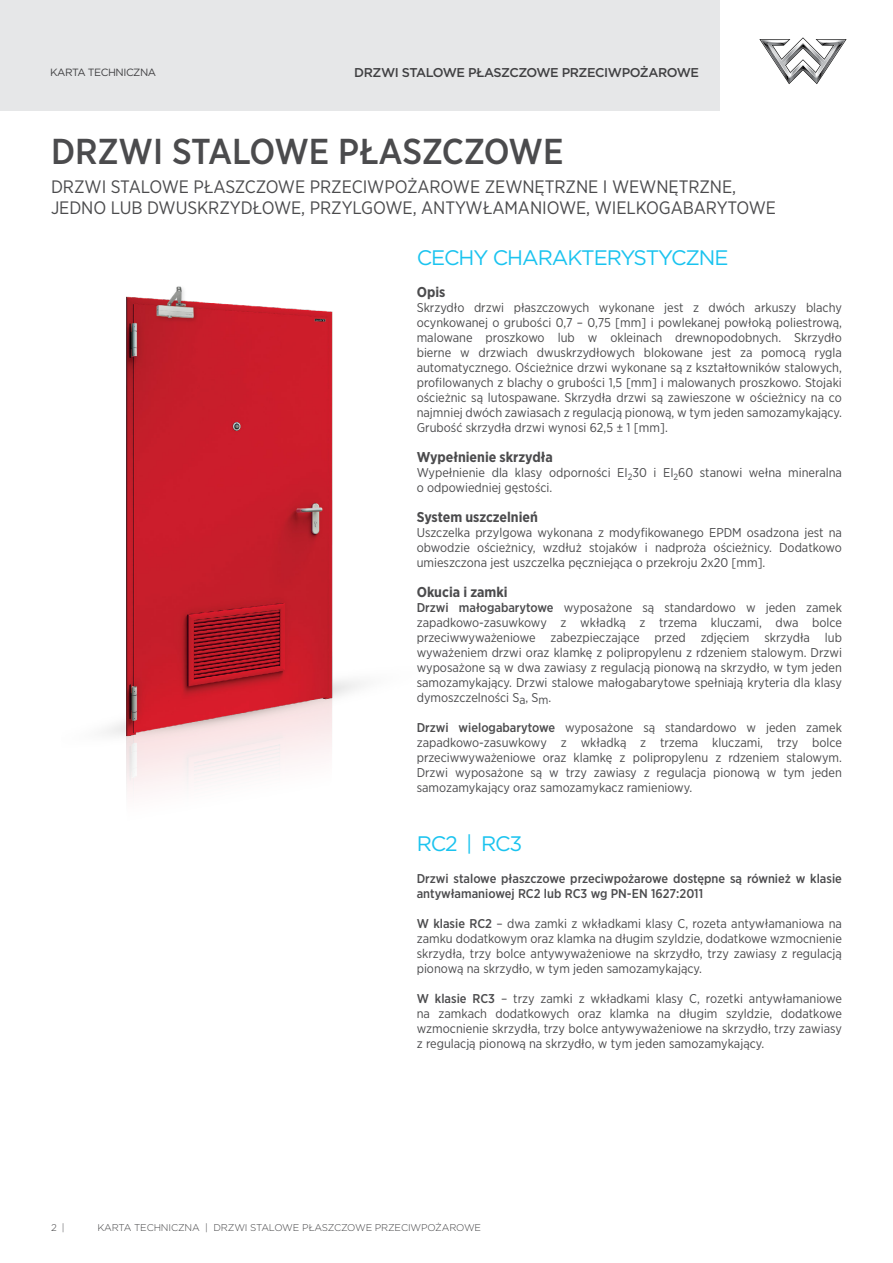
<style>
.page{position:relative;width:893px;height:1263px;background:#fff}
.page>*{position:absolute;margin:0;border:0;box-sizing:border-box;transform-origin:0 0}
.t1{font:500 36px "Gotham Narrow";letter-spacing:-.005em;color:#4b4b4d}
.t2{font:21px "Gotham";letter-spacing:-.05em;color:#1ac3ef}
.t3{font:18px/21px "Gotham Narrow";letter-spacing:-.005em;color:#4b4b4d}
.t4{font:700 14.25px "Gotham Narrow";color:#4b4b4d}
.t5{font:12.75px/15px "Gotham Narrow";color:#4b4b4d;text-align:justify}
.t6{font:500 12.75px/15px "Gotham Narrow";color:#4b4b4d}
.t7{font:500 12.75px "Gotham";letter-spacing:-.03em;color:#404042}
.t8{font:10.5px "Gotham";letter-spacing:-.045em;color:#404042}
.t9{font:300 9.75px "Gotham";letter-spacing:-.015em;color:#404042}
.s1{font-weight:500}
</style>
<div class="page">
<div style="left:0;top:0;width:721px;height:111px;background:#e6e7e8"></div>
<svg style="left:759px;top:37px;width:88px;height:47px"></svg>
<img style="left:105px;top:286px;width:257px;height:505px">
<p class="t8" style="left:50px;top:66px;width:108px">KARTA TECHNICZNA</p>
<p class="t7" style="left:354px;top:65px;width:346px">DRZWI STALOWE PŁASZCZOWE PRZECIWPOŻAROWE</p>
<h1 class="t1" style="left:51px;top:129px;width:514px">DRZWI STALOWE PŁASZCZOWE</h1>
<h3 class="t3" style="left:51px;top:176px;width:727px">DRZWI STALOWE PŁASZCZOWE PRZECIWPOŻAROWE ZEWNĘTRZNE I WEWNĘTRZNE,<br>JEDNO LUB DWUSKRZYDŁOWE, PRZYLGOWE, ANTYWŁAMANIOWE, WIELKOGABARYTOWE</h3>
<h2 class="t2" style="left:417px;top:244px;width:313px">CECHY CHARAKTERYSTYCZNE</h2>
<p class="t4" style="left:417px;top:283px;width:30px">Opis</p>
<p class="t5" style="left:417px;top:300px;width:427px">Skrzydło drzwi płaszczowych wykonane jest z dwóch arkuszy blachy ocynkowanej o grubości 0,7 – 0,75 [mm] i powlekanej powłoką poliestrową, malowane proszkowo lub w okleinach drewnopodobnych. Skrzydło bierne w drzwiach dwuskrzydłowych blokowane jest za pomocą rygla automatycznego. Ościeżnice drzwi wykonane są z kształtowników stalowych, profilowanych z blachy o grubości 1,5 [mm] i malowanych proszkowo. Stojaki ościeżnic są lutospawane. Skrzydła drzwi są zawieszone w ościeżnicy na co najmniej dwóch zawiasach z regulacją pionową, w tym jeden samozamykający.<br>Grubość skrzydła drzwi wynosi 62,5 ± 1 [mm].</p>
<p class="t4" style="left:417px;top:448px;width:138px">Wypełnienie skrzydła</p>
<p class="t5" style="left:417px;top:465px;width:427px">Wypełnienie dla klasy odporności EI<sub>2</sub>30 i EI<sub>2</sub>60 stanowi wełna mineralna o odpowiedniej gęstości.</p>
<p class="t4" style="left:417px;top:508px;width:123px">System uszczelnień</p>
<p class="t5" style="left:417px;top:525px;width:427px">Uszczelka przylgowa wykonana z modyfikowanego EPDM osadzona jest na obwodzie ościeżnicy, wzdłuż stojaków i nadproża ościeżnicy. Dodatkowo umieszczona jest uszczelka pęczniejąca o przekroju 2x20 [mm].</p>
<p class="t4" style="left:417px;top:583px;width:93px">Okucia i zamki</p>
<p class="t5" style="left:417px;top:600px;width:427px"><span class="s1">Drzwi małogabarytowe</span> wyposażone są standardowo w jeden zamek zapadkowo-zasuwkowy z wkładką z trzema kluczami, dwa bolce przeciwwyważeniowe zabezpieczające przed zdjęciem skrzydła lub wyważeniem drzwi oraz klamkę z polipropylenu z rdzeniem stalowym. Drzwi wyposażone są w dwa zawiasy z regulacją pionową na skrzydło, w tym jeden samozamykający. Drzwi stalowe małogabarytowe spełniają kryteria dla klasy dymoszczelności S<sub>a</sub>, S<sub>m</sub>.</p>
<p class="t5" style="left:417px;top:720px;width:427px"><span class="s1">Drzwi wielogabarytowe</span> wyposażone są standardowo w jeden zamek zapadkowo-zasuwkowy z wkładką z trzema kluczami, trzy bolce przeciwwyważeniowe oraz klamkę z polipropylenu z rdzeniem stalowym.<br>Drzwi wyposażone są w trzy zawiasy z regulacja pionową w tym jeden samozamykający oraz samozamykacz ramieniowy.</p>
<h2 class="t2" style="left:417px;top:830px;width:107px">RC2 | RC3</h2>
<p class="t6" style="left:417px;top:870px;width:427px">Drzwi stalowe płaszczowe przeciwpożarowe dostępne są również w klasie antywłamaniowej RC2 lub RC3 wg PN-EN 1627:2011</p>
<p class="t5" style="left:417px;top:915px;width:427px"><span class="s1">W klasie RC2</span> – dwa zamki z wkładkami klasy C, rozeta antywłamaniowa na zamku dodatkowym oraz klamka na długim szyldzie, dodatkowe wzmocnienie skrzydła, trzy bolce antywyważeniowe na skrzydło, trzy zawiasy z regulacją pionową na skrzydło, w tym jeden samozamykający.</p>
<p class="t5" style="left:417px;top:990px;width:427px"><span class="s1">W klasie RC3</span> – trzy zamki z wkładkami klasy C, rozetki antywłamaniowe na zamkach dodatkowych oraz klamka na długim szyldzie, dodatkowe wzmocnienie skrzydła, trzy bolce antywyważeniowe na skrzydło, trzy zawiasy z regulacją pionową na skrzydło, w tym jeden samozamykający.</p>
<p class="t9" style="left:51px;top:1221px;width:15px">2 |</p>
<p class="t9" style="left:97px;top:1221px;width:385px">KARTA TECHNICZNA | DRZWI STALOWE PŁASZCZOWE PRZECIWPOŻAROWE</p>
</div>
